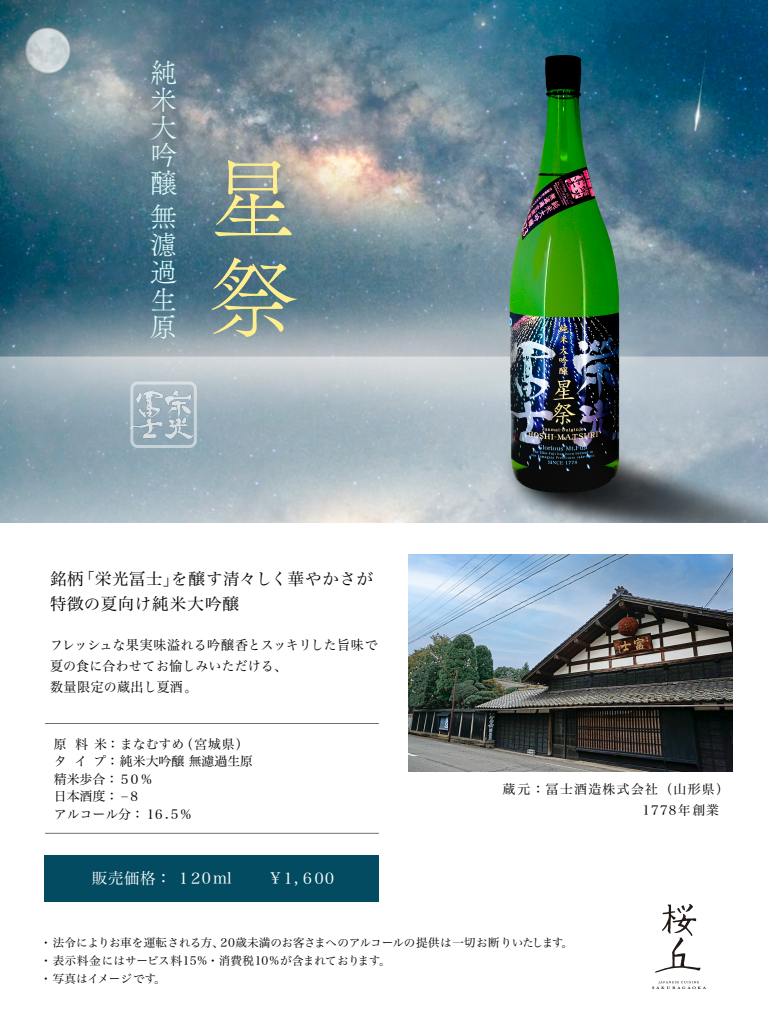
<style>
.page{position:relative;width:768px;height:1024px;background:#fff}
.page>*{position:absolute;margin:0;border:0;box-sizing:border-box;transform-origin:0 0}
.t1{font:90.5px/99.5px "Tsuku A Old Min Pr 6 N L";color:#ffee8d}
.t2{font:27.5px/27.5px "Tsuku A Old Min Pr 6 N L";color:#e0fffc;text-align:justify}
.t3{font:16.5px/25.8px "Hira Min Pro W3";letter-spacing:.025em;color:#000}
.t4{font:15.45px "Hira Min Pro W3";letter-spacing:.02em;color:#fff}
.t5{font:15.45px "Hira Min Pro W3";letter-spacing:-.055em;color:#fff}
.t6{font:13.5px/21px "Hira Min Pro W3";letter-spacing:.01em;color:#000;scale:.96 1}
.t7{font:12.9px/17.5px "Hira Min Pro W3";color:#000}
.t8{font:12.9px/20.5px "Hira Min Pro W3";letter-spacing:.1em;color:#000}
.t9{font:11.6px/18.1px "Hira Min Pro W3";color:#000}
</style>
<div class="page">
<div style="left:44px;top:855px;width:335px;height:47px;background:#024b61"></div>
<img style="left:653px;top:905px;width:53px;height:83px">
<hr style="left:45px;top:723px;width:334px;height:1px;background:#727171">
<hr style="left:45px;top:833px;width:334px;height:1px;background:#727171">
<img style="left:0;top:0;width:768px;height:522px">
<img style="left:408px;top:555px;width:324px;height:216px">
<img style="left:134px;top:391px;width:59px;height:47px">
<div style="left:130px;top:382px;width:67px;height:66px;border:3px solid #fff;border-radius:6px"></div>
<h2 class="t2" style="left:150px;top:57px;width:29px">純米大吟醸</h2>
<h2 class="t2" style="left:150px;top:202px;width:29px">無濾過生原</h2>
<h1 class="t1" style="left:208px;top:144px;width:91px">星祭</h1>
<h3 class="t3" style="left:50px;top:564px;width:324px">銘柄「栄光冨士」を醸す清々しく華やかさが特徴の夏向け純米大吟醸</h3>
<p class="t6" style="left:50px;top:634px;width:343px">フレッシュな果実味溢れる吟醸香とスッキリした旨味で夏の食に合わせてお愉しみいただける、<br>数量限定の蔵出し夏酒。</p>
<p class="t7" style="left:54px;top:734px;width:201px">原 料米：まなむすめ（宮城県）タ イプ：純米大吟醸 無濾過生原精米歩合：５０％<br>日本酒度： ‒８<br>アルコール分：１６. 5％</p>
<h3 class="t4" style="left:92px;top:865px;width:141px">販売価格：１２0 ml</h3>
<h3 class="t5" style="left:271px;top:865px;width:68px">¥ １，６００</h3>
<p class="t8" style="left:642px;top:778px;width:88px;text-indent:-140px">蔵元：冨士酒造株式会社（山形県）<br>1778年創業</p>
<p class="t9" style="left:40px;top:933px;width:534px">・ 法令によりお車を運転される方、20歳未満のお客さまへのアルコールの提供は一切お断りいたします。･ 表示料金にはサービス料15%・消費税10%が含まれております。<br>・ 写真はイメージです。</p>
</div>
